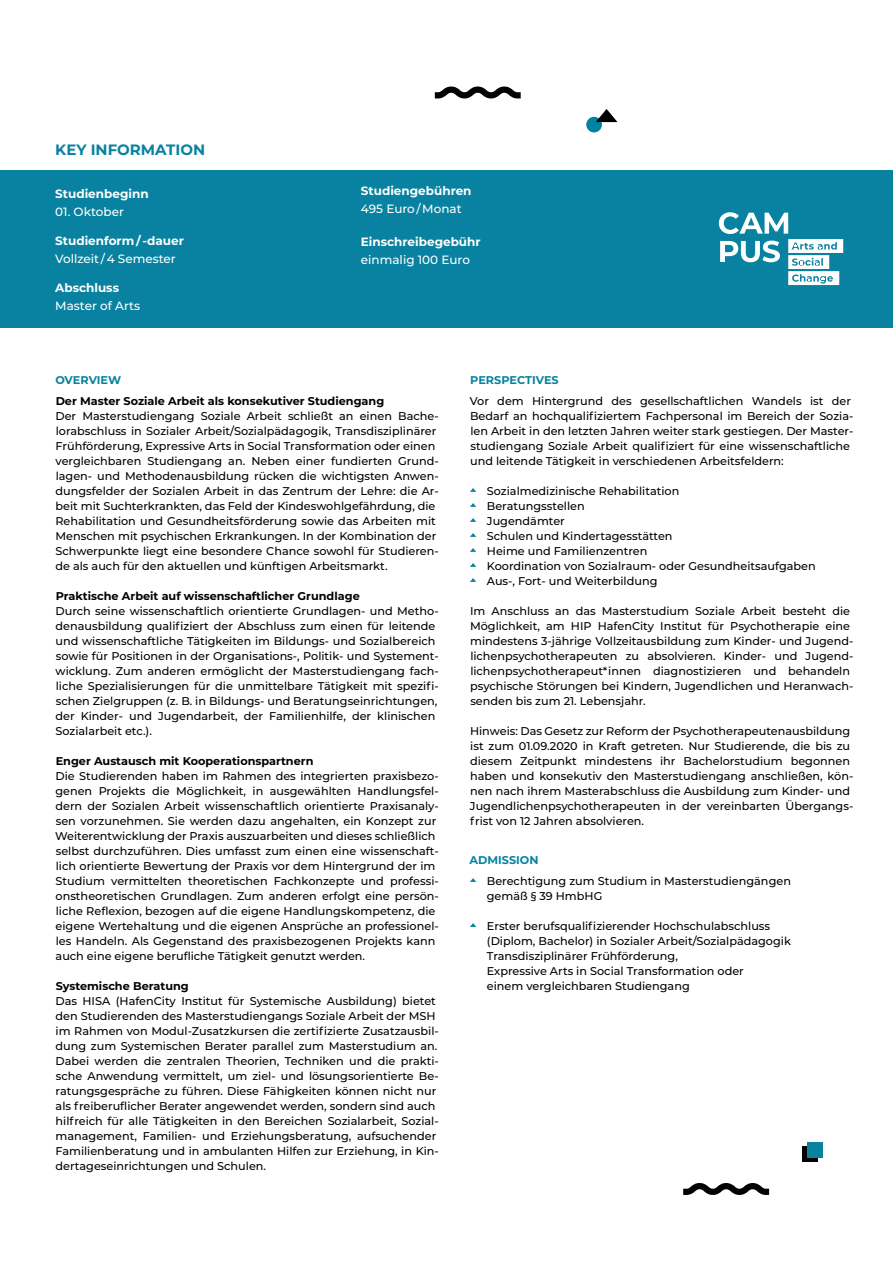
<style>
.page{position:relative;width:893px;height:1263px;background:#fff}
.page>*{position:absolute;margin:0;border:0;box-sizing:border-box;transform-origin:0 0}
.t1{font:700 15px "Montserrat";color:#0882a0}
.t2{font:700 12px "Montserrat";color:#fff}
.t3{font:500 12px "Montserrat";color:#fff}
.t4{font:500 11.25px/15px "Montserrat";color:#000}
.t5{font:700 11.25px "Montserrat";color:#000}
.t6{font:700 11.25px "Montserrat";color:#0882a0}
</style>
<div class="page">
<div style="left:0;top:170px;width:893px;height:157px;background:#0882a0"></div>
<svg style="left:435px;top:87px;width:86px;height:11px"></svg>
<div style="left:586px;top:117px;width:16px;height:15px;background:#0082a1;border-radius:50%"></div>
<svg style="left:596px;top:109px;width:21px;height:13px"></svg>
<svg style="left:683px;top:1183px;width:86px;height:12px"></svg>
<div style="left:803px;top:1146px;width:15px;height:15px;background:#020203"></div>
<div style="left:807px;top:1142px;width:15px;height:15px;background:#0882a0"></div>
<svg style="left:470px;top:488px;width:6px;height:4px"></svg>
<svg style="left:470px;top:503px;width:6px;height:4px"></svg>
<svg style="left:470px;top:518px;width:6px;height:4px"></svg>
<svg style="left:470px;top:533px;width:6px;height:4px"></svg>
<svg style="left:470px;top:548px;width:6px;height:4px"></svg>
<svg style="left:470px;top:563px;width:6px;height:4px"></svg>
<svg style="left:470px;top:578px;width:6px;height:4px"></svg>
<svg style="left:470px;top:878px;width:6px;height:4px"></svg>
<svg style="left:470px;top:923px;width:6px;height:4px"></svg>
<svg style="left:719px;top:212px;width:124px;height:73px"></svg>
<h1 class="t1" style="left:55px;top:139px;width:151px">KEY INFORMATION</h1>
<p class="t2" style="left:55px;top:185px;width:95px">Studienbeginn</p>
<p class="t3" style="left:55px;top:203px;width:70px">01. Oktober</p>
<p class="t2" style="left:55px;top:232px;width:130px">Studienform / -dauer</p>
<p class="t3" style="left:55px;top:250px;width:122px">Vollzeit / 4 Semester</p>
<p class="t2" style="left:55px;top:279px;width:65px">Abschluss</p>
<p class="t3" style="left:55px;top:297px;width:86px">Master of Arts</p>
<p class="t2" style="left:361px;top:182px;width:112px">Studiengebühren</p>
<p class="t3" style="left:361px;top:200px;width:102px">495 Euro / Monat</p>
<p class="t2" style="left:361px;top:233px;width:121px">Einschreibegebühr</p>
<p class="t3" style="left:361px;top:251px;width:111px">einmalig 100 Euro</p>
<p class="t6" style="left:55px;top:372px;width:67px">OVERVIEW</p>
<p class="t5" style="left:56px;top:393px;width:330px">Der Master Soziale Arbeit als konsekutiver Studiengang</p>
<p class="t4" style="left:55px;top:408px;width:385px">Der Masterstudiengang Soziale Arbeit schließt an einen Bache&shy;lorabschluss in Sozialer Arbeit/Sozialpädagogik, Transdisziplinärer Frühförderung, Expressive Arts in Social Transformation oder einen vergleichbaren Studiengang an. Neben einer fundierten Grund&shy;lagen- und Methodenausbildung rücken die wichtigsten Anwen&shy;dungsfelder der Sozialen Arbeit in das Zentrum der Lehre: die Ar&shy;beit mit Suchterkrankten, das Feld der Kindeswohlgefährdung, die Rehabilitation und Gesundheitsförderung sowie das Arbeiten mit Menschen mit psychischen Erkrankungen. In der Kombination der Schwerpunkte liegt eine besondere Chance sowohl für Studieren&shy;de als auch für den aktuellen und künftigen Arbeitsmarkt.</p>
<p class="t5" style="left:56px;top:588px;width:306px">Praktische Arbeit auf wissenschaftlicher Grundlage</p>
<p class="t4" style="left:55px;top:603px;width:385px">Durch seine wissenschaftlich orientierte Grundlagen- und Metho&shy;denausbildung qualifiziert der Abschluss zum einen für leitende und wissenschaftliche Tätigkeiten im Bildungs- und Sozialbereich sowie für Positionen in der Organisations-, Politik- und Systement&shy;wicklung. Zum anderen ermöglicht der Masterstudiengang fach&shy;liche Spezialisierungen für die unmittelbare Tätigkeit mit spezifi&shy;schen Zielgruppen (z. B. in Bildungs- und Beratungseinrichtungen, der Kinder- und Jugendarbeit, der Familienhilfe, der klinischen Sozialarbeit etc.).</p>
<p class="t5" style="left:56px;top:753px;width:259px">Enger Austausch mit Kooperationspartnern</p>
<p class="t4" style="left:55px;top:768px;width:385px">Die Studierenden haben im Rahmen des integrierten praxisbezo&shy;genen Projekts die Möglichkeit, in ausgewählten Handlungsfel&shy;dern der Sozialen Arbeit wissenschaftlich orientierte Praxisanaly&shy;sen vorzunehmen. Sie werden dazu angehalten, ein Konzept zur Weiterentwicklung der Praxis auszuarbeiten und dieses schließlich selbst durchzuführen. Dies umfasst zum einen eine wissenschaft&shy;lich orientierte Bewertung der Praxis vor dem Hintergrund der im Studium vermittelten theoretischen Fachkonzepte und professi&shy;onstheoretischen Grundlagen. Zum anderen erfolgt eine persön&shy;liche Reflexion, bezogen auf die eigene Handlungskompetenz, die eigene Wertehaltung und die eigenen Ansprüche an professionel&shy;les Handeln. Als Gegenstand des praxisbezogenen Projekts kann auch eine eigene berufliche Tätigkeit genutzt werden.</p>
<p class="t5" style="left:56px;top:978px;width:135px">Systemische Beratung</p>
<p class="t4" style="left:55px;top:993px;width:385px">Das HISA (HafenCity Institut für Systemische Ausbildung) bietet den Studierenden des Masterstudiengangs Soziale Arbeit der MSH im Rahmen von Modul-Zusatzkursen die zertifizierte Zusatzausbil&shy;dung zum Systemischen Berater parallel zum Masterstudium an.<br>Dabei werden die zentralen Theorien, Techniken und die prakti&shy;sche Anwendung vermittelt, um ziel- und lösungsorientierte Be&shy;ratungsgespräche zu führen. Diese Fähigkeiten können nicht nur als freiberuflicher Berater angewendet werden, sondern sind auch hilfreich für alle Tätigkeiten in den Bereichen Sozialarbeit, Sozial&shy;management, Familien- und Erziehungsberatung, aufsuchender Familienberatung und in ambulanten Hilfen zur Erziehung, in Kin&shy;dertageseinrichtungen und Schulen.</p>
<p class="t6" style="left:470px;top:372px;width:90px">PERSPECTIVES</p>
<p class="t4" style="left:470px;top:393px;width:385px">Vor dem Hintergrund des gesellschaftlichen Wandels ist der Bedarf an hochqualifiziertem Fachpersonal im Bereich der Sozia&shy;len Arbeit in den letzten Jahren weiter stark gestiegen. Der Master&shy;studiengang Soziale Arbeit qualifiziert für eine wissenschaftliche und leitende Tätigkeit in verschiedenen Arbeitsfeldern:</p>
<p class="t4" style="left:487px;top:483px;width:330px">Sozialmedizinische Rehabilitation<br>Beratungsstellen<br>Jugendämter<br>Schulen und Kindertagesstätten<br>Heime und Familienzentren<br>Koordination von Sozialraum- oder Gesundheitsaufgaben<br>Aus-, Fort- und Weiterbildung</p>
<p class="t4" style="left:470px;top:603px;width:385px">Im Anschluss an das Masterstudium Soziale Arbeit besteht die Möglichkeit, am HIP HafenCity Institut für Psychotherapie eine mindestens 3-jährige Vollzeitausbildung zum Kinder- und Jugend&shy;lichenpsychotherapeuten zu absolvieren. Kinder- und Jugend&shy;lichenpsychotherapeut*innen diagnostizieren und behandeln psychische Störungen bei Kindern, Jugendlichen und Heranwach&shy;senden bis zum 21. Lebensjahr.</p>
<p class="t4" style="left:470px;top:723px;width:385px">Hinweis: Das Gesetz zur Reform der Psychotherapeutenausbildung ist zum 01.09.2020 in Kraft getreten. Nur Studierende, die bis zu diesem Zeitpunkt mindestens ihr Bachelorstudium begonnen haben und konsekutiv den Masterstudiengang anschließen, kön&shy;nen nach ihrem Masterabschluss die Ausbildung zum Kinder- und Jugendlichenpsychotherapeuten in der vereinbarten Übergangs&shy;frist von 12 Jahren absolvieren.</p>
<p class="t6" style="left:470px;top:852px;width:70px">ADMISSION</p>
<p class="t4" style="left:487px;top:873px;width:306px">Berechtigung zum Studium in Masterstudiengängen gemäß § 39 HmbHG</p>
<p class="t4" style="left:487px;top:918px;width:306px">Erster berufsqualifizierender Hochschulabschluss (Diplom, Bachelor) in Sozialer Arbeit/Sozialpädagogik Transdisziplinärer Frühförderung,<br>Expressive Arts in Social Transformation oder<br>einem vergleichbaren Studiengang</p>
</div>
